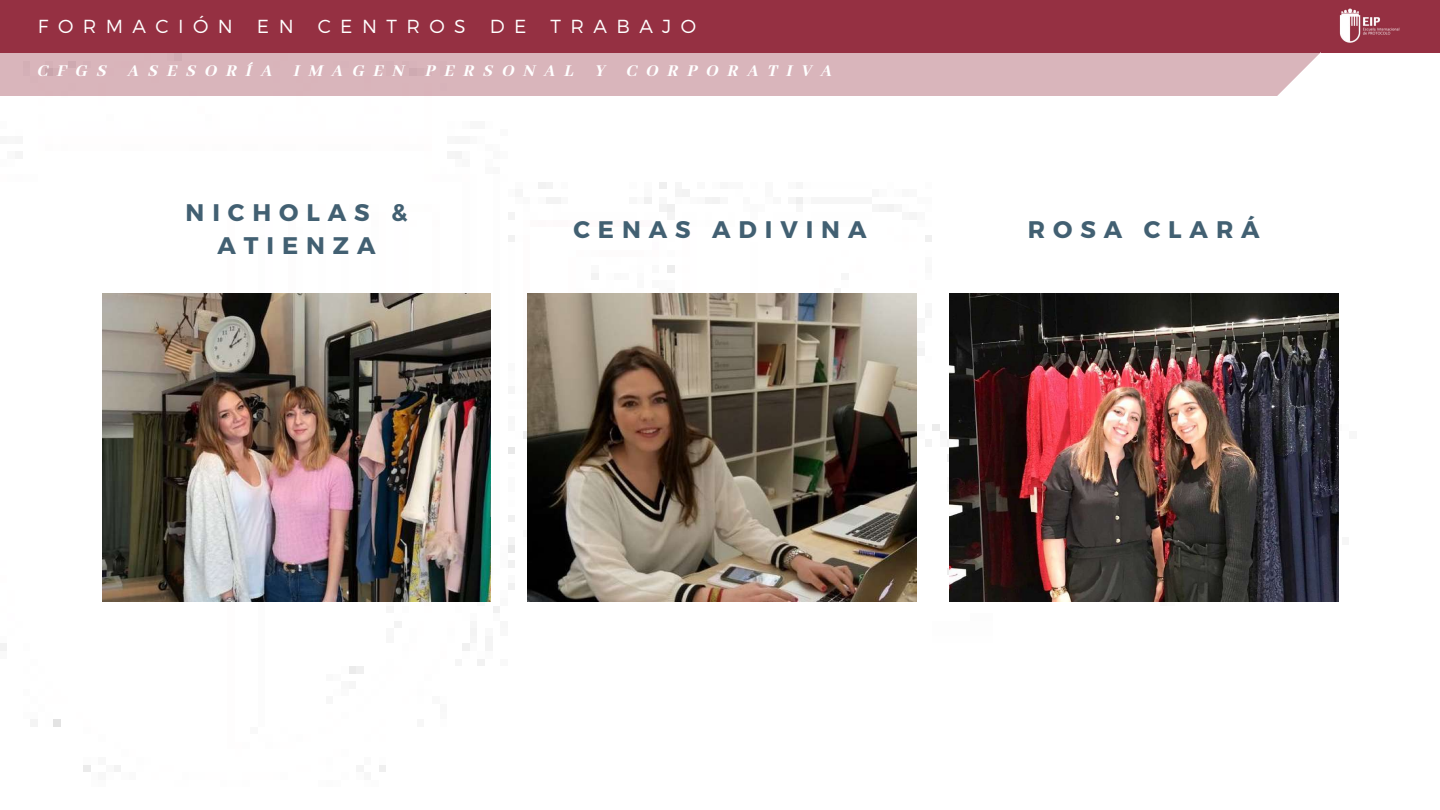
<style>
.page{position:relative;width:1440px;height:810px;background:#fff}
.page>*{position:absolute;margin:0;border:0;box-sizing:border-box;transform-origin:0 0}
.t1{font:700 24px/33px "Montserrat";letter-spacing:.33em;color:#426072;text-align:center}
.t2{font:300 18.9px "Montserrat";letter-spacing:.5em;color:#fff}
.t3{font:18px "CA Generated";letter-spacing:.5em;color:#fff}
</style>
<div class="page">
<img style="left:0;top:52px;width:1440px;height:720px">
<div style="left:0;top:44px;width:1321px;height:52px;background:#d9b5bb"></div>
<div style="left:0;top:0;width:1440px;height:52px;background:#953042"></div>
<img style="left:102px;top:293px;width:389px;height:308px">
<img style="left:1339px;top:8px;width:61px;height:35px">
<img style="left:528px;top:293px;width:388px;height:308px">
<img style="left:950px;top:293px;width:388px;height:308px">
<svg style="left:1226px;top:52px;width:95px;height:95px"></svg>
<p class="t2" style="left:38px;top:14px;width:196px">FORMACIÓN</p>
<p class="t2" style="left:257px;top:14px;width:38px">E N</p>
<p class="t2" style="left:318px;top:14px;width:150px">CENTROS</p>
<p class="t2" style="left:490px;top:14px;width:38px">D E</p>
<p class="t2" style="left:550px;top:14px;width:147px">TRABAJO</p>
<p class="t3" style="left:38px;top:61px;width:796px">CFGS ASESORÍA IMAGEN PERSONAL Y CORPORATIVA</p>
<h1 class="t1" style="left:186px;top:195px;width:223px">NICHOLAS &amp;<br>ATIENZA</h1>
<h1 class="t1" style="left:573px;top:212px;width:295px">CENAS ADIVINA</h1>
<h1 class="t1" style="left:1028px;top:212px;width:233px">ROSA CLARÁ</h1>
</div>
